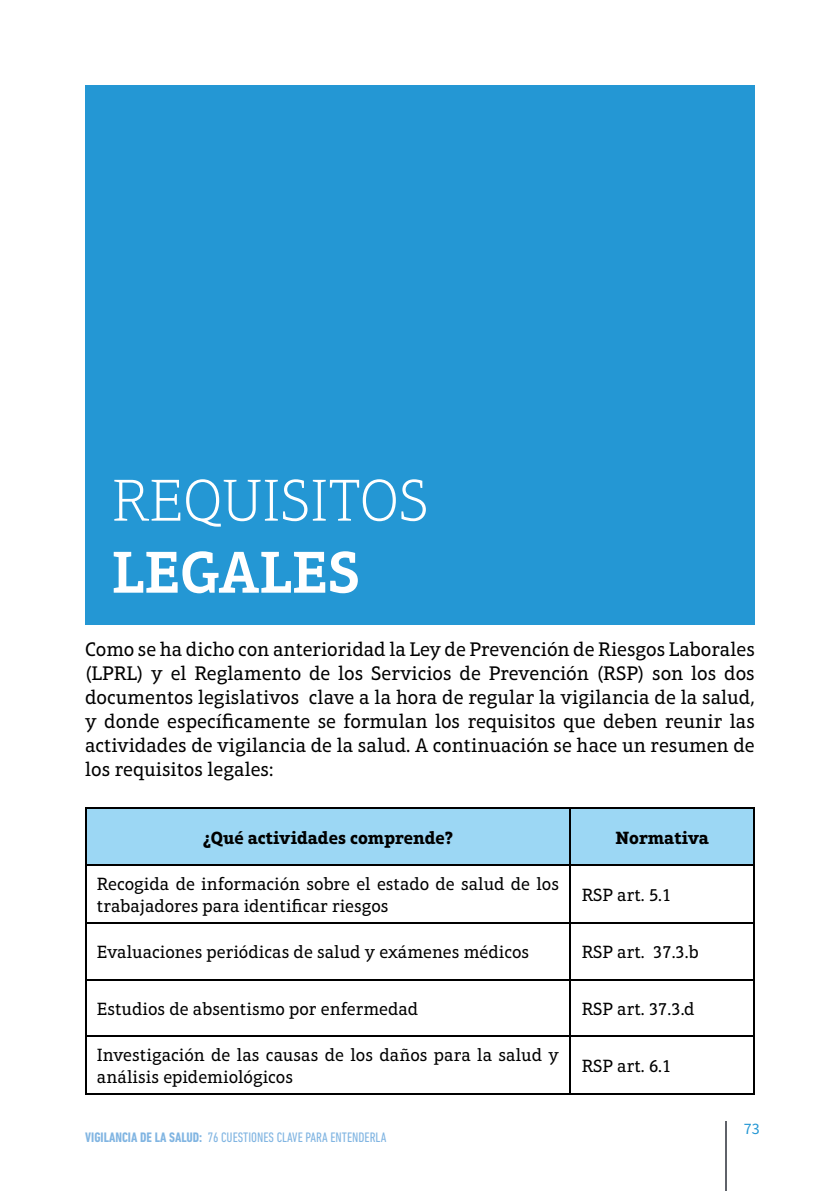
<style>
.page{position:relative;width:840px;height:1191px;background:#fff}
.page>*{position:absolute;margin:0;border:0;box-sizing:border-box;transform-origin:0 0}
.t1{font:100 60px "Aptifer Slab LT Pro";color:#fff}
.t2{font:600 60px "Aptifer Slab LT Pro";color:#fff}
.t3{font:20px/24px "Aptifer Slab LT Pro";color:#000;text-align:justify}
.t4{font:18px/21.6px "Aptifer Slab LT Pro";color:#000}
.t5{font:700 18px "Aptifer Slab LT Pro";color:#000}
.t6{font:16px "Source Sans Pro";color:#2497d4}
.t7{font:condensed 14px "DIN Next LT Pro";color:#81b5e2}
.s1{font-weight:700}
</style>
<div class="page">
<hr style="left:725px;top:1121px;width:1px;height:70px;background:#5f6269">
<div style="left:86px;top:809px;width:667px;height:55px;background:#9cd7f4"></div>
<hr style="left:85px;top:808px;width:485px;height:1px;background:#000">
<hr style="left:570px;top:808px;width:184px;height:1px;background:#000">
<hr style="left:85px;top:864px;width:485px;height:1px;background:#000">
<hr style="left:570px;top:864px;width:184px;height:1px;background:#000">
<hr style="left:85px;top:922px;width:485px;height:1px;background:#000">
<hr style="left:570px;top:922px;width:184px;height:1px;background:#000">
<hr style="left:85px;top:979px;width:485px;height:1px;background:#000">
<hr style="left:570px;top:979px;width:184px;height:1px;background:#000">
<hr style="left:85px;top:1035px;width:485px;height:1px;background:#000">
<hr style="left:570px;top:1035px;width:184px;height:1px;background:#000">
<hr style="left:85px;top:1093px;width:485px;height:1px;background:#000">
<hr style="left:570px;top:1093px;width:184px;height:1px;background:#000">
<hr style="left:85px;top:809px;width:1px;height:55px;background:#000">
<hr style="left:85px;top:865px;width:1px;height:57px;background:#000">
<hr style="left:85px;top:923px;width:1px;height:56px;background:#000">
<hr style="left:85px;top:980px;width:1px;height:55px;background:#000">
<hr style="left:85px;top:1036px;width:1px;height:57px;background:#000">
<hr style="left:569px;top:809px;width:1px;height:55px;background:#000">
<hr style="left:753px;top:809px;width:1px;height:55px;background:#000">
<hr style="left:569px;top:865px;width:1px;height:57px;background:#000">
<hr style="left:753px;top:865px;width:1px;height:57px;background:#000">
<hr style="left:569px;top:923px;width:1px;height:56px;background:#000">
<hr style="left:753px;top:923px;width:1px;height:56px;background:#000">
<hr style="left:569px;top:980px;width:1px;height:55px;background:#000">
<hr style="left:753px;top:980px;width:1px;height:55px;background:#000">
<hr style="left:569px;top:1036px;width:1px;height:57px;background:#000">
<hr style="left:753px;top:1036px;width:1px;height:57px;background:#000">
<div style="left:85px;top:85px;width:669px;height:540px;background:#2497d4"></div>
<h1 class="t1" style="left:111px;top:467px;width:318px">REQUISITOS</h1>
<h1 class="t2" style="left:111px;top:537px;width:250px">LEGALES</h1>
<p class="t3" style="left:85px;top:637px;width:671px">Como se ha dicho con anterioridad la Ley de Prevención de Riesgos Laborales (LPRL) y el Reglamento de los Servicios de Prevención (RSP) son los dos documentos legislativos clave a la hora de regular la vigilancia de la salud, y donde específicamente se formulan los requisitos que deben reunir las actividades de vigilancia de la salud. A continuación se hace un resumen de los requisitos legales:</p>
<p class="t5" style="left:203px;top:826px;width:252px">¿Qué actividades comprende?</p>
<p class="t5" style="left:615px;top:826px;width:95px">Normativa</p>
<p class="t4" style="left:97px;top:873px;width:463px">Recogida de información sobre el estado de salud de los trabajadores para identificar riesgos</p>
<p class="t4" style="left:581px;top:884px;width:91px">RSP art. 5.1</p>
<p class="t4" style="left:97px;top:941px;width:433px">Evaluaciones periódicas de salud y exámenes médicos</p>
<p class="t4" style="left:581px;top:941px;width:118px">RSP art. 37.3.b</p>
<p class="t4" style="left:97px;top:998px;width:322px">Estudios de absentismo por enfermedad</p>
<p class="t4" style="left:581px;top:998px;width:114px">RSP art. 37.3.d</p>
<p class="t4" style="left:97px;top:1044px;width:463px">Investigación de las causas de los daños para la salud y análisis epidemiológicos</p>
<p class="t4" style="left:581px;top:1055px;width:91px">RSP art. 6.1</p>
<p class="t7" style="left:85px;top:1129px;width:302px"><span class="s1">VIGILANCIA DE LA SALUD:</span> 76 CUESTIONES CLAVE PARA ENTENDERLA</p>
<p class="t6" style="left:743px;top:1118px;width:17px">73</p>
</div>
